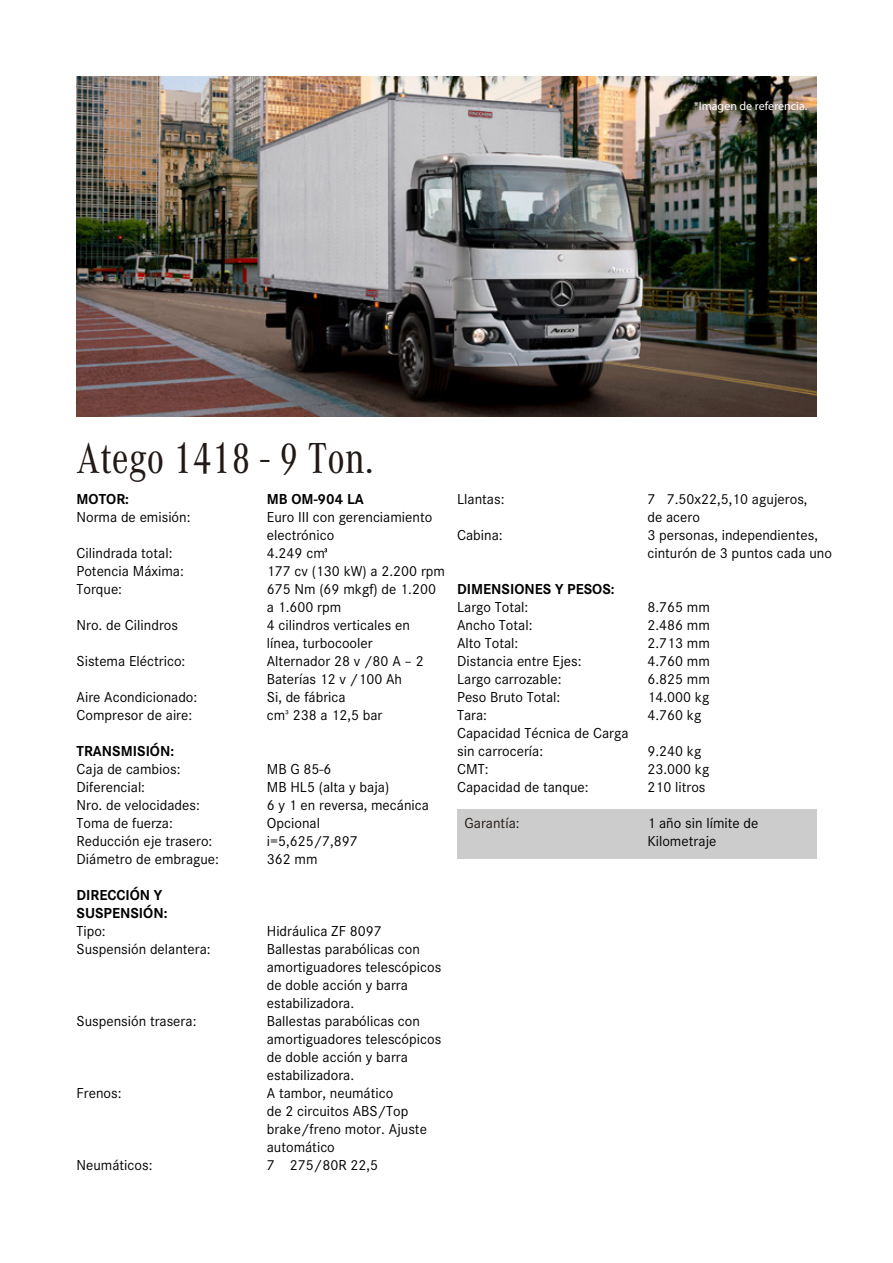
<style>
.page{position:relative;width:893px;height:1263px;background:#fff}
.page>*{position:absolute;margin:0;border:0;box-sizing:border-box;transform-origin:0 0}
.t1{font:45px "Corporate A Con";color:#211915}
.t2{font:15px/18px "Corporate S";color:#000}
.t3{font:700 15px/18px "Corporate S";color:#000}
.t4{font:15px "Corporate S";color:#211915}
.t5{font:12px "Myriad Pro";color:#fff}
</style>
<div class="page">
<div style="left:457px;top:809px;width:359px;height:50px;background:#ccc"></div>
<img style="left:77px;top:77px;width:739px;height:340px">
<p class="t5" style="left:694px;top:99px;width:115px">*Imagen de referencia.</p>
<h1 class="t1" style="left:77px;top:429px;width:299px">Atego 1418 - 9 Ton.</h1>
<p class="t3" style="left:77px;top:490px;width:54px">MOTOR:</p>
<p class="t2" style="left:77px;top:508px;width:116px">Norma de emisión:</p>
<p class="t2" style="left:77px;top:544px;width:109px">Cilindrada total:<br>Potencia Máxima:<br>Torque:</p>
<p class="t2" style="left:77px;top:616px;width:103px">Nro. de Cilindros</p>
<p class="t2" style="left:77px;top:652px;width:110px">Sistema Eléctrico:</p>
<p class="t2" style="left:77px;top:688px;width:122px">Aire Acondicionado:<br>Compresor de aire:</p>
<p class="t3" style="left:77px;top:742px;width:99px">TRANSMISIÓN:</p>
<p class="t2" style="left:77px;top:760px;width:144px">Caja de cambios:<br>Diferencial:<br>Nro. de velocidades:<br>Toma de fuerza:<br>Reducción eje trasero:<br>Diámetro de embrague:</p>
<p class="t3" style="left:77px;top:886px;width:92px">DIRECCIÓN Y<br>SUSPENSIÓN:</p>
<p class="t2" style="left:77px;top:922px;width:136px">Tipo:<br>Suspensión delantera:</p>
<p class="t3" style="left:267px;top:490px;width:98px">MB OM-904 LA</p>
<p class="t2" style="left:267px;top:508px;width:180px">Euro III con gerenciamiento electrónico<br>4.249 cm<br>177 cv (130 kW) a 2.200 rpm<br>675 Nm (69 mkgf) de 1.200 a 1.600 rpm<br>4 cilindros verticales en línea, turbocooler<br>Alternador 28 v /80 A – 2<br>Baterías 12 v /100 Ah<br>Si, de fábrica<br>cm3 238 a 12,5 bar</p>
<p class="t2" style="left:267px;top:760px;width:164px">MB G 85-6<br>MB HL5 (alta y baja)<br>6 y 1 en reversa, mecánica<br>Opcional<br>i=5,625/7,897<br>362 mm</p>
<p class="t2" style="left:267px;top:922px;width:176px">Hidráulica ZF 8097<br>Ballestas parabólicas con amortiguadores telescópicos de doble acción y barra estabilizadora.<br>Ballestas parabólicas con amortiguadores telescópicos de doble acción y barra estabilizadora.<br>A tambor, neumático<br>de 2 circuitos ABS/Top brake/freno motor. Ajuste automático<br>7 275/80R 22,5</p>
<p class="t2" style="left:77px;top:1012px;width:121px">Suspensión trasera:</p>
<p class="t2" style="left:77px;top:1084px;width:47px">Frenos:</p>
<p class="t2" style="left:77px;top:1156px;width:77px">Neumáticos:</p>
<p class="t2" style="left:457px;top:490px;width:49px">Llantas:</p>
<p class="t2" style="left:457px;top:526px;width:47px">Cabina:</p>
<p class="t3" style="left:457px;top:580px;width:159px">DIMENSIONES Y PESOS:</p>
<p class="t2" style="left:457px;top:598px;width:173px">Largo Total:<br>Ancho Total:<br>Alto Total:<br>Distancia entre Ejes:<br>Largo carrozable:<br>Peso Bruto Total:<br>Tara:<br>Capacidad Técnica de Carga sin carrocería:<br>CMT:<br>Capacidad de tanque:</p>
<p class="t4" style="left:465px;top:815px;width:57px">Garantía:</p>
<p class="t2" style="left:647px;top:490px;width:186px">7 7.50x22,5,10 agujeros,<br>de acero<br>3 personas, independientes, cinturón de 3 puntos cada uno</p>
<p class="t2" style="left:647px;top:598px;width:64px;text-align:justify">8.765 mm 2.486 mm 2.713 mm 4.760 mm 6.825 mm 14.000 kg 4.760 kg</p>
<p class="t2" style="left:647px;top:742px;width:64px">9.240 kg<br>23.000 kg<br>210 litros</p>
<p class="t2" style="left:647px;top:814px;width:113px">1 año sin límite de<br>Kilometraje</p>
</div>
